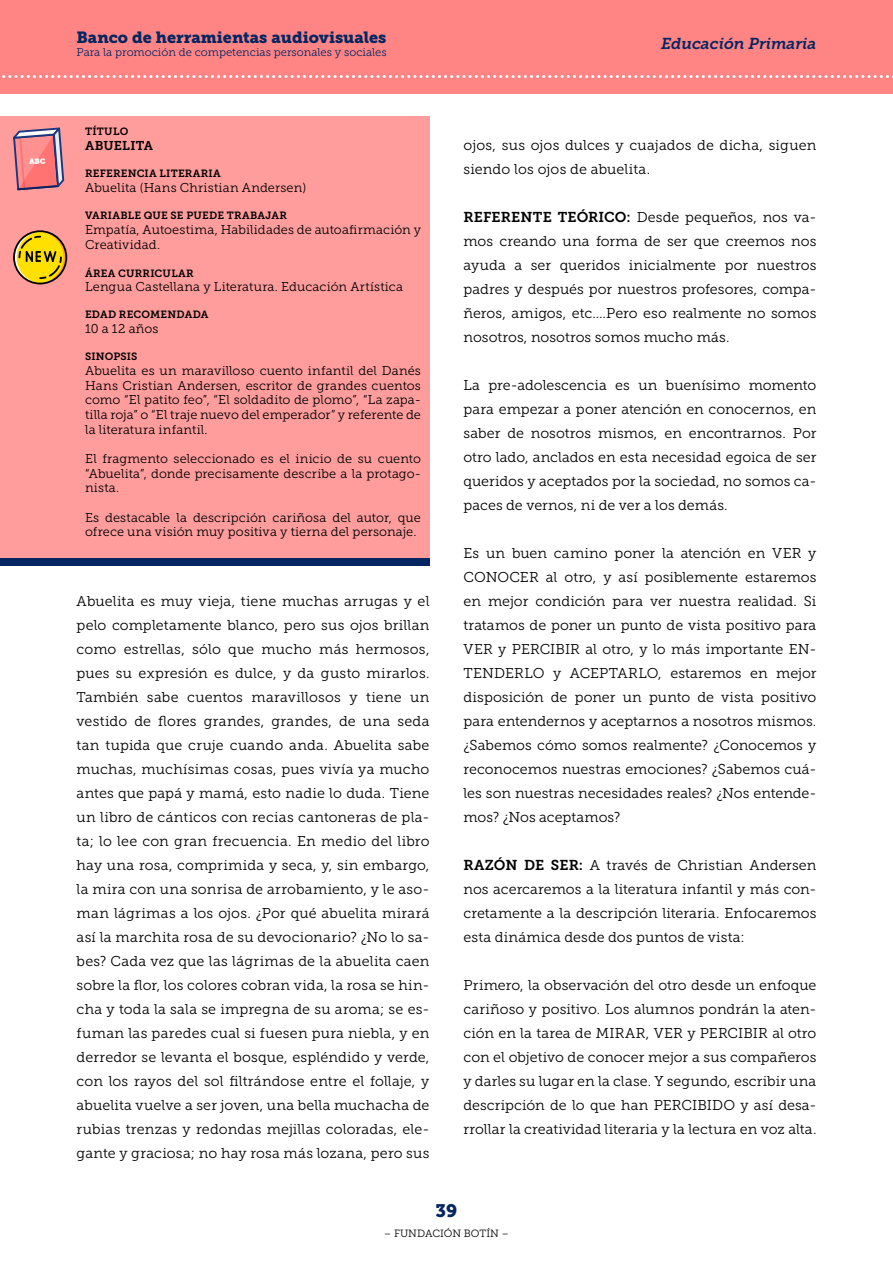
<style>
.page{position:relative;width:893px;height:1263px;background:#fff}
.page>*{position:absolute;margin:0;border:0;box-sizing:border-box;transform-origin:0 0}
.t1{font:18px "Museo Slab 900";color:#052661}
.t2{font:16.2px "Museo Slab 900";color:#052661}
.t3{font:italic 15.75px "Museo Slab 700";color:#052661}
.t4{font:14.25px/24px "Museo Slab 300";letter-spacing:.005em;color:#000;text-align:justify}
.t5{font:12.75px/14.7px "Museo Slab 300";letter-spacing:.01em;color:#000}
.t6{font:12.75px "Museo Slab 700";letter-spacing:.015em;color:#000}
.t7{font:11.25px "Museo Slab 300";color:#052661}
.t8{font:10.5px "Museo Slab 700";letter-spacing:.02em;color:#000}
.t9{font:10.5px "Museo Slab 300";color:#000}
.s1{font-family:"Museo Slab 700"}
</style>
<div class="page">
<div style="left:0;top:0;width:893px;height:94px;background:#ff8585"></div>
<svg style="left:2px;top:75px;width:891px;height:3px"></svg>
<div style="left:0;top:116px;width:429px;height:442px;background:#ff9d9d"></div>
<div style="left:0;top:558px;width:429px;height:7px;background:#052661"></div>
<svg style="left:13px;top:230px;width:54px;height:54px"></svg>
<svg style="left:13px;top:127px;width:51px;height:64px"></svg>
<p class="t2" style="left:77px;top:28px;width:311px">Banco de herramientas audiovisuales</p>
<p class="t7" style="left:77px;top:46px;width:312px">Para la promoción de competencias personales y sociales</p>
<p class="t8" style="left:85px;top:126px;width:45px">TÍTULO</p>
<p class="t6" style="left:85px;top:138px;width:70px">ABUELITA</p>
<p class="t8" style="left:85px;top:168px;width:137px">REFERENCIA LITERARIA</p>
<p class="t5" style="left:85px;top:180px;width:223px">Abuelita (Hans Christian Andersen)</p>
<p class="t8" style="left:85px;top:210px;width:203px">VARIABLE QUE SE PUEDE TRABAJAR</p>
<p class="t5" style="left:85px;top:222px;width:337px">Empatía, Autoestima, Habilidades de autoafirmación y<br>Creatividad.</p>
<p class="t8" style="left:85px;top:267px;width:110px">ÁREA CURRICULAR</p>
<p class="t5" style="left:85px;top:280px;width:320px">Lengua Castellana y Literatura. Educación Artística</p>
<p class="t8" style="left:85px;top:309px;width:125px">EDAD RECOMENDADA</p>
<p class="t5" style="left:85px;top:321px;width:75px">10 a 12 años</p>
<p class="t8" style="left:85px;top:351px;width:54px">SINOPSIS</p>
<p class="t5" style="left:85px;top:363px;width:337px;text-align:justify">Abuelita es un maravilloso cuento infantil del Danés Hans Cristian Andersen, escritor de grandes cuentos como “El patito feo”, “El soldadito de plomo”, “La zapa&shy;tilla roja” o “El traje nuevo del emperador” y referente de la literatura infantil.</p>
<p class="t5" style="left:85px;top:451px;width:337px;text-align:justify">El fragmento seleccionado es el inicio de su cuento “Abuelita”, donde precisamente describe a la protago&shy;nista.</p>
<p class="t5" style="left:85px;top:510px;width:337px">Es destacable la descripción cariñosa del autor, que ofrece una visión muy positiva y tierna del personaje.</p>
<p class="t4" style="left:77px;top:589px;width:354px">Abuelita es muy vieja, tiene muchas arrugas y el pelo completamente blanco, pero sus ojos brillan como estrellas, sólo que mucho más hermosos, pues su expresión es dulce, y da gusto mirarlos.<br>También sabe cuentos maravillosos y tiene un vestido de flores grandes, grandes, de una seda tan tupida que cruje cuando anda. Abuelita sabe muchas, muchísimas cosas, pues vivía ya mucho antes que papá y mamá, esto nadie lo duda. Tiene un libro de cánticos con recias cantoneras de pla&shy;ta; lo lee con gran frecuencia. En medio del libro hay una rosa, comprimida y seca, y, sin embargo, la mira con una sonrisa de arrobamiento, y le aso&shy;man lágrimas a los ojos. ¿Por qué abuelita mirará así la marchita rosa de su devocionario? ¿No lo sa&shy;bes? Cada vez que las lágrimas de la abuelita caen sobre la flor, los colores cobran vida, la rosa se hin&shy;cha y toda la sala se impregna de su aroma; se es&shy;fuman las paredes cual si fuesen pura niebla, y en derredor se levanta el bosque, espléndido y verde, con los rayos del sol filtrándose entre el follaje, y abuelita vuelve a ser joven, una bella muchacha de rubias trenzas y redondas mejillas coloradas, ele&shy;gante y graciosa; no hay rosa más lozana, pero sus</p>
<p class="t3" style="left:661px;top:34px;width:157px">Educación Primaria</p>
<p class="t4" style="left:463px;top:133px;width:354px">ojos, sus ojos dulces y cuajados de dicha, siguen siendo los ojos de abuelita.</p>
<p class="t4" style="left:463px;top:205px;width:354px"><span class="s1">REFERENTE TEÓRICO:</span> Desde pequeños, nos va&shy;mos creando una forma de ser que creemos nos ayuda a ser queridos inicialmente por nuestros padres y después por nuestros profesores, compa&shy;ñeros, amigos, etc.…Pero eso realmente no somos nosotros, nosotros somos mucho más.</p>
<p class="t4" style="left:463px;top:373px;width:354px">La pre-adolescencia es un buenísimo momento para empezar a poner atención en conocernos, en saber de nosotros mismos, en encontrarnos. Por otro lado, anclados en esta necesidad egoica de ser queridos y aceptados por la sociedad, no somos ca&shy;paces de vernos, ni de ver a los demás.</p>
<p class="t4" style="left:463px;top:541px;width:354px">Es un buen camino poner la atención en VER y CONOCER al otro, y así posiblemente estaremos en mejor condición para ver nuestra realidad. Si tratamos de poner un punto de vista positivo para VER y PERCIBIR al otro, y lo más importante EN-TENDERLO y ACEPTARLO, estaremos en mejor disposición de poner un punto de vista positivo para entendernos y aceptarnos a nosotros mismos. ¿Sabemos cómo somos realmente? ¿Conocemos y reconocemos nuestras emociones? ¿Sabemos cuá&shy;les son nuestras necesidades reales? ¿Nos entende&shy;mos? ¿Nos aceptamos?</p>
<p class="t4" style="left:463px;top:853px;width:354px"><span class="s1">RAZÓN DE SER:</span> A través de Christian Andersen nos acercaremos a la literatura infantil y más con&shy;cretamente a la descripción literaria. Enfocaremos esta dinámica desde dos puntos de vista:</p>
<p class="t4" style="left:463px;top:973px;width:354px">Primero, la observación del otro desde un enfoque cariñoso y positivo. Los alumnos pondrán la aten&shy;ción en la tarea de MIRAR, VER y PERCIBIR al otro con el objetivo de conocer mejor a sus compañeros y darles su lugar en la clase. Y segundo, escribir una descripción de lo que han PERCIBIDO y así desa&shy;rrollar la creatividad literaria y la lectura en voz alta.</p>
<p class="t1" style="left:436px;top:1201px;width:23px">39</p>
<p class="t9" style="left:384px;top:1227px;width:127px">– FUNDACIÓN BOTÍN –</p>
</div>
